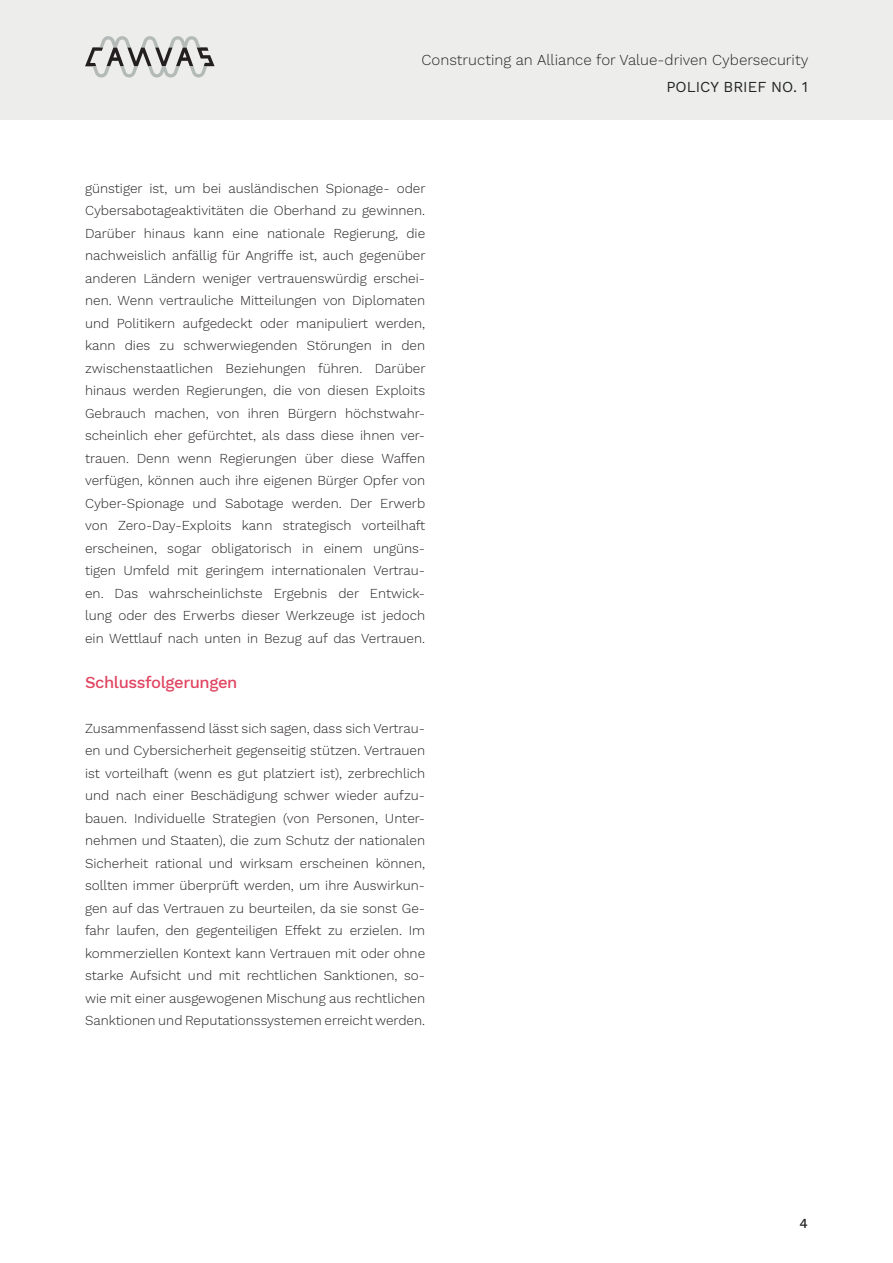
<style>
.page{position:relative;width:893px;height:1263px;background:#fff}
.page>*{position:absolute;margin:0;border:0;box-sizing:border-box;transform-origin:0 0}
.Zwischenüberschrift{font:500 16.5px "Work Sans";letter-spacing:-.025em;color:#e04561}
.t1{font:300 15px "Work Sans";color:#212426}
.Dachzeile_linksbündi{font:15px "Work Sans";color:#212426}
.Absatzformat_Blocksa{font:300 13.5px/22.5px "Work Sans";color:#231f20;text-align:justify}
.t2{font:500 13.5px "Work Sans";color:#231f20}
</style>
<div class="page">
<div style="left:0;top:0;width:893px;height:119px;background:#ededeb"></div>
<svg style="left:85px;top:36px;width:130px;height:42px"></svg>
<p class="t1" style="left:422px;top:52px;width:388px">Constructing an Alliance for Value-driven Cybersecurity</p>
<p class="Absatzformat_Blocksa" style="left:85px;top:177px;width:342px">günstiger ist, um bei ausländischen Spionage- oder Cybersabotageaktivitäten die Oberhand zu gewinnen.<br>Darüber hinaus kann eine nationale Regierung, die nachweislich anfällig für Angriffe ist, auch gegenüber anderen Ländern weniger vertrauenswürdig erschei&shy;nen. Wenn vertrauliche Mitteilungen von Diplomaten und Politikern aufgedeckt oder manipuliert werden, kann dies zu schwerwiegenden Störungen in den zwischenstaatlichen Beziehungen führen. Darüber hinaus werden Regierungen, die von diesen Exploits Gebrauch machen, von ihren Bürgern höchstwahr&shy;scheinlich eher gefürchtet, als dass diese ihnen ver&shy;trauen. Denn wenn Regierungen über diese Waffen verfügen, können auch ihre eigenen Bürger Opfer von Cyber-Spionage und Sabotage werden. Der Erwerb von Zero-Day-Exploits kann strategisch vorteilhaft erscheinen, sogar obligatorisch in einem ungüns&shy;tigen Umfeld mit geringem internationalen Vertrau&shy;en. Das wahrscheinlichste Ergebnis der Entwick&shy;lung oder des Erwerbs dieser Werkzeuge ist jedoch ein Wettlauf nach unten in Bezug auf das Vertrauen.</p>
<p class="Zwischenüberschrift" style="left:85px;top:672px;width:154px">Schlussfolgerungen</p>
<p class="Absatzformat_Blocksa" style="left:85px;top:717px;width:342px">Zusammenfassend lässt sich sagen, dass sich Vertrau&shy;en und Cybersicherheit gegenseitig stützen. Vertrauen ist vorteilhaft (wenn es gut platziert ist), zerbrechlich und nach einer Beschädigung schwer wieder aufzu&shy;bauen. Individuelle Strategien (von Personen, Unter&shy;nehmen und Staaten), die zum Schutz der nationalen Sicherheit rational und wirksam erscheinen können, sollten immer überprüft werden, um ihre Auswirkun&shy;gen auf das Vertrauen zu beurteilen, da sie sonst Ge&shy;fahr laufen, den gegenteiligen Effekt zu erzielen. Im kommerziellen Kontext kann Vertrauen mit oder ohne starke Aufsicht und mit rechtlichen Sanktionen, so&shy;wie mit einer ausgewogenen Mischung aus rechtlichen Sanktionen und Reputationssystemen erreicht werden.</p>
<p class="Dachzeile_linksbündi" style="left:666px;top:78px;width:143px">POLICY BRIEF NO. 1</p>
<p class="t2" style="left:799px;top:1215px;width:10px">4</p>
</div>
